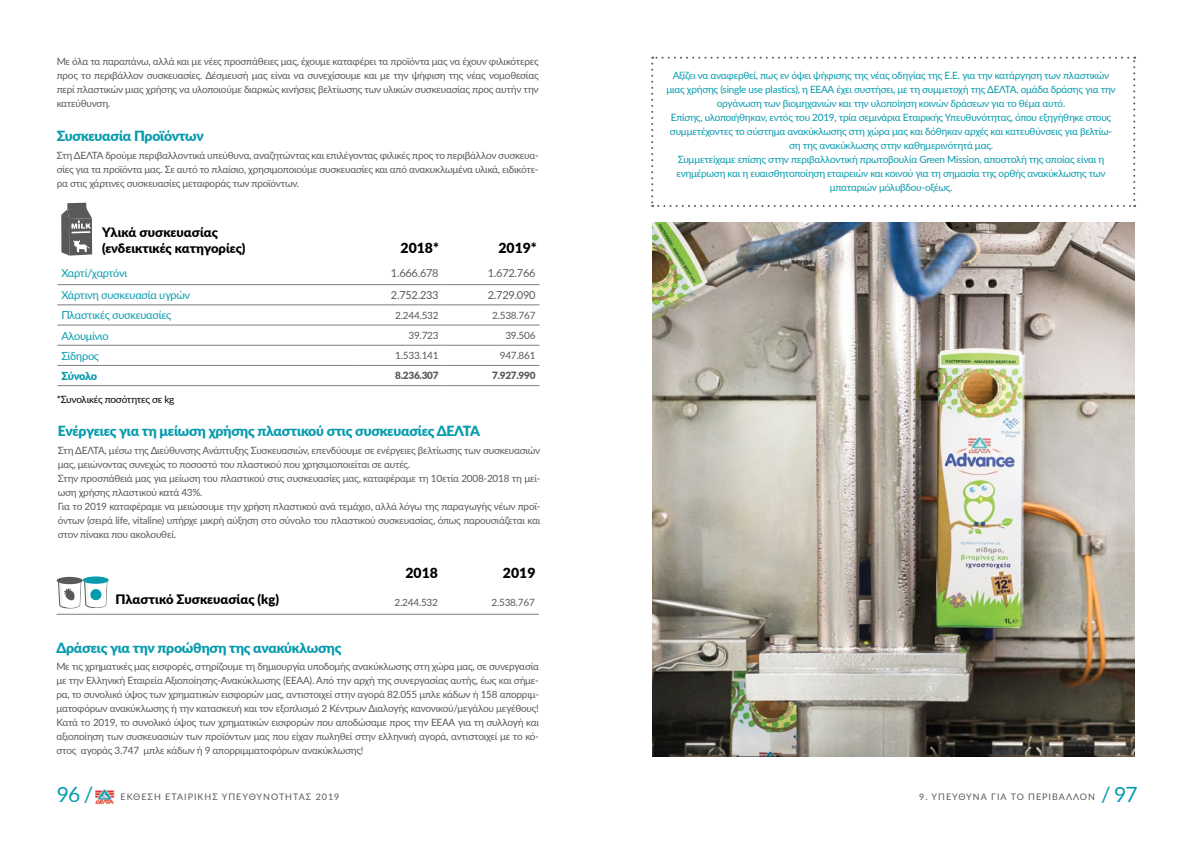
<style>
.page{position:relative;width:1191px;height:842px;background:#fff}
.page>*{position:absolute;margin:0;border:0;box-sizing:border-box;transform-origin:0 0}
.t1{font:21px "Lato";color:#069bad}
.t2{font:900 14px "Lato";letter-spacing:-.02em;color:#069bad}
.t3{font:900 14px "Lato";color:#000}
.t4{font:900 13px/16px "Lato";color:#000}
.t5{font:11px "Lato";letter-spacing:-.025em;color:#069bad}
.t6{font:11px "Lato";letter-spacing:-.025em;color:#58595b}
.t7{font:900 11px "Lato";letter-spacing:-.035em;color:#069bad}
.t8{font:10px/14px "Lato";letter-spacing:-.025em;color:#58595b;text-align:justify}
.t9{font:10px/14px "Lato";letter-spacing:-.025em;color:#069bad;text-align:center}
.t10{font:10px "Lato";letter-spacing:-.03em;color:#000}
.t11{font:900 10px "Lato";letter-spacing:-.025em;color:#58595b}
.t12{font:9px "Lato";letter-spacing:.11em;color:#58595b}
</style>
<div class="page">
<img style="left:96px;top:789px;width:18px;height:15px">
<hr style="left:57px;top:614px;width:298px;height:1px;background:#7c7e81">
<hr style="left:355px;top:614px;width:87px;height:1px;background:#7c7e81">
<hr style="left:442px;top:614px;width:97px;height:1px;background:#7c7e81">
<svg style="left:57px;top:577px;width:26px;height:7px"></svg>
<svg style="left:83px;top:576px;width:26px;height:8px"></svg>
<svg style="left:57px;top:578px;width:51px;height:31px"></svg>
<hr style="left:57px;top:284px;width:299px;height:1px;background:#7c7e81">
<hr style="left:356px;top:284px;width:86px;height:1px;background:#7c7e81">
<hr style="left:442px;top:284px;width:97px;height:1px;background:#7c7e81">
<hr style="left:57px;top:304px;width:299px;height:1px;background:#7c7e81">
<hr style="left:356px;top:304px;width:86px;height:1px;background:#7c7e81">
<hr style="left:442px;top:304px;width:97px;height:1px;background:#7c7e81">
<hr style="left:57px;top:325px;width:299px;height:1px;background:#7c7e81">
<hr style="left:356px;top:325px;width:86px;height:1px;background:#7c7e81">
<hr style="left:442px;top:325px;width:97px;height:1px;background:#7c7e81">
<hr style="left:57px;top:345px;width:299px;height:1px;background:#7c7e81">
<hr style="left:356px;top:345px;width:86px;height:1px;background:#7c7e81">
<hr style="left:442px;top:345px;width:97px;height:1px;background:#7c7e81">
<hr style="left:57px;top:365px;width:299px;height:1px;background:#7c7e81">
<hr style="left:356px;top:365px;width:86px;height:1px;background:#7c7e81">
<hr style="left:442px;top:365px;width:97px;height:1px;background:#7c7e81">
<hr style="left:57px;top:385px;width:299px;height:1px;background:#7c7e81">
<hr style="left:356px;top:385px;width:86px;height:1px;background:#7c7e81">
<hr style="left:442px;top:385px;width:97px;height:1px;background:#7c7e81">
<svg style="left:61px;top:203px;width:31px;height:53px;background:#7c7d7f"></svg>
<img style="left:652px;top:223px;width:482px;height:534px">
<svg style="left:651px;top:57px;width:484px;height:150px"></svg>
<p class="t8" style="left:57px;top:54px;width:483px">Με όλα τα παραπάνω, αλλά και με νέες προσπάθειες μας, έχουμε καταφέρει τα προϊόντα μας να έχουν φιλικότερες προς το περιβάλλον συσκευασίες. Δέσμευσή μας είναι να συνεχίσουμε και με την ψήφιση της νέας νομοθεσίας περί πλαστικών μιας χρήσης να υλοποιούμε διαρκώς κινήσεις βελτίωσης των υλικών συσκευασίας προς αυτήν την κατεύθυνση.</p>
<h2 class="t2" style="left:57px;top:125px;width:149px">Συσκευασία Προϊόντων</h2>
<p class="t8" style="left:57px;top:148px;width:483px">Στη ΔΕΛΤΑ δρούμε περιβαλλοντικά υπεύθυνα, αναζητώντας και επιλέγοντας φιλικές προς το περιβάλλον συσκευα&shy;σίες για τα προϊόντα μας. Σε αυτό το πλαίσιο, χρησιμοποιούμε συσκευασίες και από ανακυκλωμένα υλικά, ειδικότε&shy;ρα στις χάρτινες συσκευασίες μεταφοράς των προϊόντων.</p>
<h3 class="t4" style="left:102px;top:224px;width:145px">Υλικά συσκευασίας (ενδεικτικές κατηγορίες)</h3>
<h2 class="t3" style="left:400px;top:237px;width:40px">2018*</h2>
<h2 class="t3" style="left:498px;top:237px;width:40px">2019*</h2>
<p class="t5" style="left:61px;top:265px;width:67px">Χαρτί/χαρτόνι</p>
<p class="t6" style="left:391px;top:265px;width:49px">1.666.678</p>
<p class="t6" style="left:488px;top:265px;width:49px">1.672.766</p>
<p class="t5" style="left:61px;top:287px;width:130px">Χάρτινη συσκευασία υγρών</p>
<p class="t6" style="left:391px;top:287px;width:49px">2.752.233</p>
<p class="t6" style="left:488px;top:287px;width:49px">2.729.090</p>
<p class="t5" style="left:61px;top:307px;width:111px">Πλαστικές συσκευασίες</p>
<p class="t8" style="left:395px;top:307px;width:45px">2.244.532</p>
<p class="t8" style="left:492px;top:307px;width:45px">2.538.767</p>
<p class="t5" style="left:61px;top:328px;width:49px">Αλουμίνιο</p>
<p class="t8" style="left:408px;top:328px;width:32px">39.723</p>
<p class="t8" style="left:505px;top:328px;width:32px">39.506</p>
<p class="t5" style="left:61px;top:348px;width:39px">Σίδηρος</p>
<p class="t8" style="left:395px;top:348px;width:45px">1.533.141</p>
<p class="t8" style="left:500px;top:348px;width:37px">947.861</p>
<p class="t7" style="left:61px;top:368px;width:37px">Σύνολο</p>
<p class="t11" style="left:395px;top:368px;width:45px">8.236.307</p>
<p class="t11" style="left:492px;top:368px;width:45px">7.927.990</p>
<p class="t10" style="left:57px;top:393px;width:119px">*Συνολικές ποσότητες σε kg</p>
<h2 class="t2" style="left:58px;top:420px;width:424px">Ενέργειες για τη μείωση χρήσης πλαστικού στις συσκευασίες ΔΕΛΤΑ</h2>
<p class="t8" style="left:58px;top:443px;width:484px;text-align:left">Στη ΔΕΛΤΑ, μέσω της Διεύθυνσης Ανάπτυξης Συσκευασιών, επενδύουμε σε ενέργειες βελτίωσης των συσκευασιών μας, μειώνοντας συνεχώς το ποσοστό του πλαστικού που χρησιμοποιείται σε αυτές.<br>Στην προσπάθειά μας για μείωση του πλαστικού στις συσκευασίες μας, καταφέραμε τη 10ετία 2008-2018 τη μεί&shy;ωση χρήσης πλαστικού κατά 43%.<br>Για το 2019 καταφέραμε να μειώσουμε την χρήση πλαστικού ανά τεμάχιο, αλλά λόγω της παραγωγής νέων προϊ&shy;όντων (σειρά life, vitaline) υπήρχε μικρή αύξηση στο σύνολο του πλαστικού συσκευασίας, όπως παρουσιάζεται και στον πίνακα που ακολουθεί.</p>
<h2 class="t3" style="left:405px;top:562px;width:34px">2018</h2>
<h2 class="t3" style="left:503px;top:562px;width:34px">2019</h2>
<h3 class="t4" style="left:116px;top:590px;width:165px">Πλαστικό Συσκευασίας (kg)</h3>
<p class="t8" style="left:394px;top:595px;width:45px">2.244.532</p>
<p class="t8" style="left:491px;top:595px;width:45px">2.538.767</p>
<h2 class="t2" style="left:56px;top:638px;width:287px">Δράσεις για την προώθηση της ανακύκλωσης</h2>
<p class="t8" style="left:56px;top:659px;width:484px">Με τις χρηματικές μας εισφορές, στηρίζουμε τη δημιουργία υποδομής ανακύκλωσης στη χώρα μας, σε συνεργασία με την Ελληνική Εταιρεία Αξιοποίησης-Ανακύκλωσης (ΕΕΑΑ). Από την αρχή της συνεργασίας αυτής, έως και σήμε&shy;ρα, το συνολικό ύψος των χρηματικών εισφορών μας, αντιστοιχεί στην αγορά 82.055 μπλε κάδων ή 158 απορριμ&shy;ματοφόρων ανακύκλωσης ή την κατασκευή και τον εξοπλισμό 2 Κέντρων Διαλογής κανονικού/μεγάλου μεγέθους!<br>Κατά το 2019, το συνολικό ύψος των χρηματικών εισφορών που αποδώσαμε προς την ΕΕΑΑ για τη συλλογή και αξιοποίηση των συσκευασιών των προϊόντων μας που είχαν πωληθεί στην ελληνική αγορά, αντιστοιχεί με το κό&shy;στος αγοράς 3.747 μπλε κάδων ή 9 απορριμματοφόρων ανακύκλωσης!</p>
<p class="t9" style="left:666px;top:68px;width:451px">Αξίζει να αναφερθεί, πως εν όψει ψήφισης της νέας οδηγίας της Ε.Ε. για την κατάργηση των πλαστικών μιας χρήσης (single use plastics), η ΕΕΑΑ έχει συστήσει, με τη συμμετοχή της ΔΕΛΤΑ, ομάδα δράσης για την οργάνωση των βιομηχανιών και την υλοποίηση κοινών δράσεων για το θέμα αυτό.<br>Επίσης, υλοποιήθηκαν, εντός του 2019, τρία σεμινάρια Εταιρικής Υπευθυνότητας, όπου εξηγήθηκε στους συμμετέχοντες το σύστημα ανακύκλωσης στη χώρα μας και δόθηκαν αρχές και κατευθύνσεις για βελτίω&shy;ση της ανακύκλωσης στην καθημερινότητά μας.<br>Συμμετείχαμε επίσης στην περιβαλλοντική πρωτοβουλία Green Mission, αποστολή της οποίας είναι η ενημέρωση και η ευαισθητοποίηση εταιρειών και κοινού για τη σημασία της ορθής ανακύκλωσης των μπαταριών μόλυβδου-οξέως.</p>
<h1 class="t1" style="left:57px;top:779px;width:38px">96 /</h1>
<p class="t12" style="left:120px;top:790px;width:220px">ΕΚΘΕΣΗ ΕΤΑΙΡΙΚΗΣ YΠΕΥΘΥΝΟΤΗΤΑΣ 2019</p>
<p class="t12" style="left:919px;top:790px;width:177px">9. ΥΠΕΎΘΥΝΑ ΓΙΑ ΤΟ ΠΕΡΙΒΆΛΛΟΝ</p>
<h1 class="t1" style="left:1101px;top:779px;width:38px">/ 97</h1>
</div>
